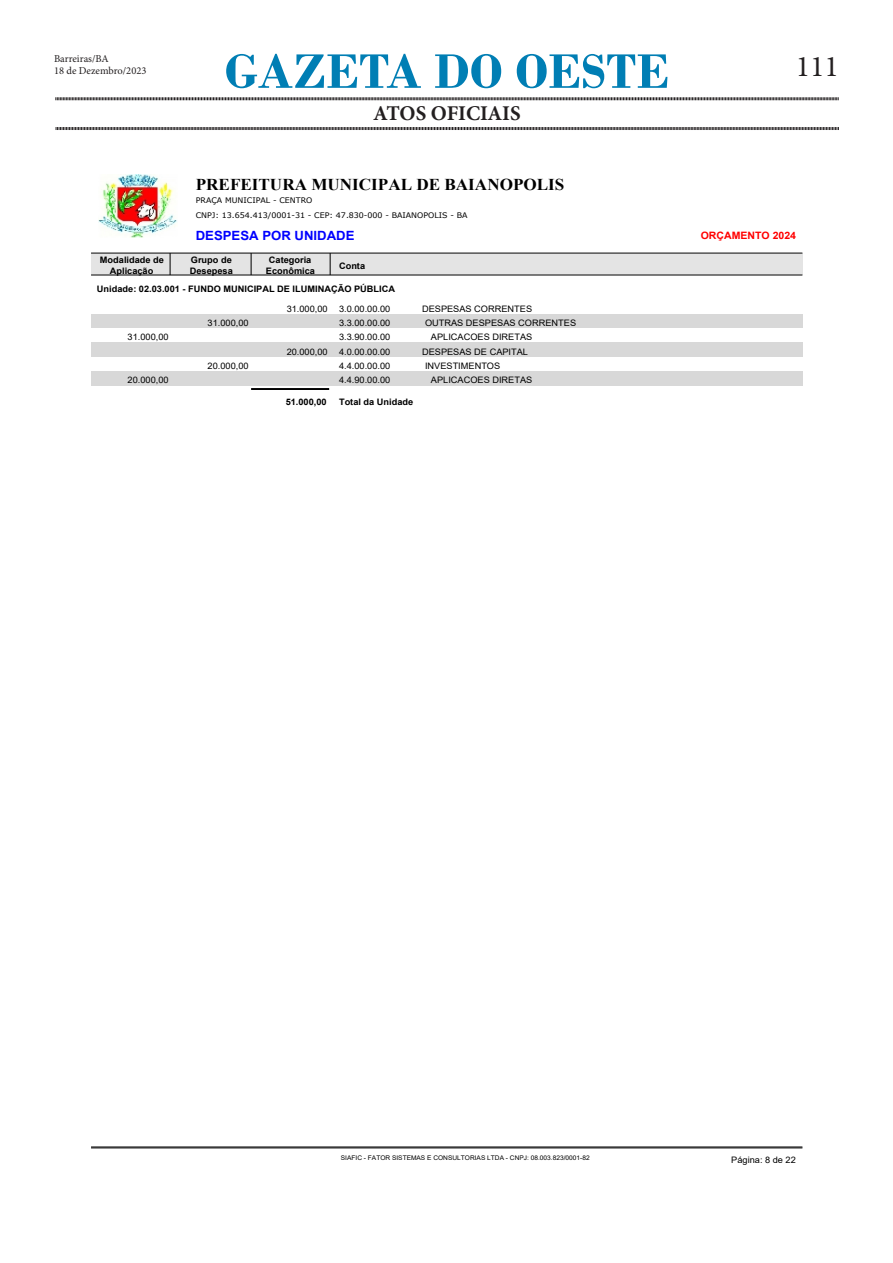
<style>
.page{position:relative;width:893px;height:1263px;background:#fff}
.page>*{position:absolute;margin:0;border:0;box-sizing:border-box;transform-origin:0 0}
.t1{font:700 51px "Bodoni";color:#007eb4}
.t2{font:30px "Minion Pro";color:#231f20}
.t3{font:700 21px "Minion Pro";letter-spacing:-.005em;color:#231f20}
.t4{font:700 16.5px "Times New Roman";color:#000;scale:1.04 1}
.t5{font:700 12.75px "Arial";color:#00f;scale:1.04 1}
.t6{font:10.5px "Minion Pro";color:#231f20}
.t7{font:700 10.2px "Arial";color:#f00;scale:1.04 1}
.t8{font:8.85px "Arial";color:#000;scale:1.04 1}
.t9{font:700 8.85px/11.4px "Arial";color:#000;text-align:center;scale:1.04 1}
.t10{font:7.65px/15.3px "Verdana";color:#000;scale:1.04 1}
.t11{font:6.3px "Arial";color:#000;scale:1.04 1}
</style>
<div class="page">
<svg style="left:55px;top:97px;width:784px;height:4px"></svg>
<svg style="left:55px;top:127px;width:784px;height:3px"></svg>
<img style="left:99px;top:175px;width:78px;height:63px">
<div style="left:91px;top:253px;width:711px;height:22px;background:#e4e4e4"></div>
<svg style="left:170px;top:254px;width:1px;height:20px"></svg>
<hr style="left:91px;top:253px;width:711px;height:1px;background:#000">
<svg style="left:251px;top:253px;width:1px;height:21px"></svg>
<svg style="left:330px;top:253px;width:1px;height:21px"></svg>
<hr style="left:91px;top:274px;width:711px;height:1px;background:#000">
<div style="left:91px;top:314px;width:711px;height:14px;background:#d8d8d8"></div>
<div style="left:91px;top:343px;width:711px;height:14px;background:#d8d8d8"></div>
<div style="left:91px;top:371px;width:711px;height:15px;background:#d8d8d8"></div>
<hr style="left:251px;top:388px;width:78px;height:1px;background:#000">
<hr style="left:251px;top:389px;width:78px;height:1px;background:#000">
<hr style="left:91px;top:1146px;width:711px;height:1px;background:#000">
<hr style="left:91px;top:1147px;width:711px;height:1px;background:#000">
<p class="t1" style="left:225px;top:41px;width:446px">GAZETA DO OESTE</p>
<p class="t3" style="left:373px;top:99px;width:149px">ATOS OFICIAIS</p>
<p class="t6" style="left:54px;top:51px;width:56px">Barreiras/BA</p>
<p class="t6" style="left:54px;top:64px;width:94px">18 de Dezembro/2023</p>
<p class="t2" style="left:796px;top:46px;width:45px">111</p>
<p class="t4" style="left:196px;top:173px;width:356px">PREFEITURA MUNICIPAL DE BAIANOPOLIS</p>
<p class="t10" style="left:196px;top:192px;width:263px">PRAÇA MUNICIPAL - CENTRO<br>CNPJ: 13.654.413/0001-31 - CEP: 47.830-000 - BAIANOPOLIS - BA</p>
<p class="t5" style="left:196px;top:227px;width:154px">DESPESA POR UNIDADE</p>
<p class="t7" style="left:701px;top:229px;width:93px">ORÇAMENTO 2024</p>
<p class="t9" style="left:100px;top:254px;width:63px">Modalidade de<br>Aplicação</p>
<p class="t9" style="left:190px;top:254px;width:43px;text-align:left">Grupo de<br>Desepesa</p>
<p class="t9" style="left:266px;top:254px;width:49px">Categoria<br>Econômica</p>
<p class="t9" style="left:339px;top:260px;width:27px">Conta</p>
<p class="t9" style="left:97px;top:283px;width:288px">Unidade: 02.03.001 - FUNDO MUNICIPAL DE ILUMINAÇÃO PÚBLICA</p>
<p class="t8" style="left:287px;top:302px;width:41px">31.000,00</p>
<p class="t8" style="left:339px;top:302px;width:51px">3.0.00.00.00</p>
<p class="t8" style="left:422px;top:302px;width:107px">DESPESAS CORRENTES</p>
<p class="t8" style="left:208px;top:317px;width:41px">31.000,00</p>
<p class="t8" style="left:339px;top:317px;width:51px">3.3.00.00.00</p>
<p class="t8" style="left:425px;top:317px;width:147px">OUTRAS DESPESAS CORRENTES</p>
<p class="t8" style="left:128px;top:331px;width:41px">31.000,00</p>
<p class="t8" style="left:339px;top:331px;width:51px">3.3.90.00.00</p>
<p class="t8" style="left:431px;top:331px;width:99px">APLICACOES DIRETAS</p>
<p class="t8" style="left:287px;top:345px;width:41px">20.000,00</p>
<p class="t8" style="left:339px;top:345px;width:51px">4.0.00.00.00</p>
<p class="t8" style="left:422px;top:345px;width:103px">DESPESAS DE CAPITAL</p>
<p class="t8" style="left:208px;top:360px;width:41px">20.000,00</p>
<p class="t8" style="left:339px;top:360px;width:51px">4.4.00.00.00</p>
<p class="t8" style="left:425px;top:360px;width:74px">INVESTIMENTOS</p>
<p class="t8" style="left:128px;top:374px;width:41px">20.000,00</p>
<p class="t8" style="left:339px;top:374px;width:51px">4.4.90.00.00</p>
<p class="t8" style="left:431px;top:374px;width:99px">APLICACOES DIRETAS</p>
<p class="t9" style="left:286px;top:396px;width:41px">51.000,00</p>
<p class="t9" style="left:339px;top:396px;width:73px">Total da Unidade</p>
<p class="t11" style="left:341px;top:1153px;width:241px">SIAFIC - FATOR SISTEMAS E CONSULTORIAS LTDA - CNPJ: 08.003.823/0001-82</p>
<p class="t8" style="left:731px;top:1153px;width:64px">Página: 8 de 22</p>
</div>
